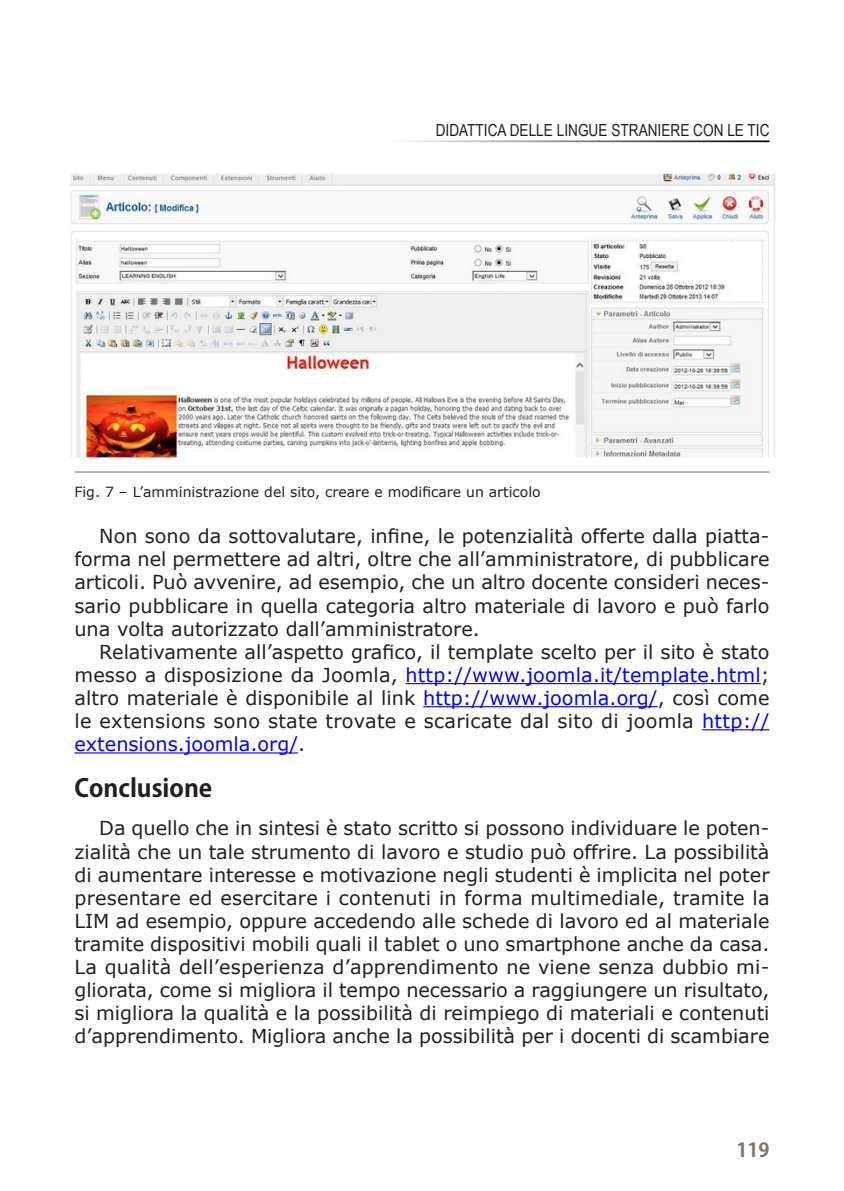
<style>
.page{position:relative;width:844px;height:1191px;background:#fff}
.page>*{position:absolute;margin:0;border:0;box-sizing:border-box;transform-origin:0 0}
.Titolo_BRICKS{font:700 24.5px "Koz Go Pro";color:#231f20}
.TESTO_BRICKS{font:19.25px/23.1px "Verdana";color:#231f20;text-align:justify}
.t1{font:700 19.25px "Koz Go Pr 6 N";color:#7b736d}
.t2{font:16.62px "Arial Narrow";color:#231f20}
.FIG_BRICKS{font:14px "Verdana";color:#231f20}
.s1{color:#00f}
</style>
<div class="page">
<hr style="left:384px;top:140px;width:385px;height:2px;background:#000">
<hr style="left:74px;top:472px;width:695px;height:1px;background:#6c6d70">
<hr style="left:405px;top:683px;width:355px;height:1px;background:#00f">
<hr style="left:423px;top:706px;width:234px;height:1px;background:#00f">
<hr style="left:702px;top:729px;width:67px;height:1px;background:#00f">
<hr style="left:74px;top:752px;width:224px;height:1px;background:#00f">
<img style="left:70px;top:171px;width:705px;height:287px">
<p class="t2" style="left:435px;top:118px;width:335px">DIDATTICA DELLE LINGUE STRANIERE CON LE TIC</p>
<p class="FIG_BRICKS" style="left:74px;top:482px;width:467px">Fig. 7 – L’amministrazione del sito, creare e modificare un articolo</p>
<p class="TESTO_BRICKS" style="left:74px;top:524px;width:696px;text-indent:25px">Non sono da sottovalutare, infine, le potenzialità offerte dalla piatta&shy;forma nel permettere ad altri, oltre che all’amministratore, di pubblicare articoli. Può avvenire, ad esempio, che un altro docente consideri neces&shy;sario pubblicare in quella categoria altro materiale di lavoro e può farlo una volta autorizzato dall’amministratore.</p>
<p class="TESTO_BRICKS" style="left:74px;top:640px;width:696px;text-indent:25px">Relativamente all’aspetto grafico, il template scelto per il sito è stato messo a disposizione da Joomla, <span class="s1">http://www.joomla.it/template.html</span>; altro materiale è disponibile al link <span class="s1">http://www.joomla.org/</span>, così come le extensions sono state trovate e scaricate dal sito di joomla <span class="s1">http:// extensions.joomla.org/</span>.</p>
<p class="Titolo_BRICKS" style="left:74px;top:772px;width:139px">Conclusione</p>
<p class="TESTO_BRICKS" style="left:74px;top:816px;width:696px;text-indent:25px">Da quello che in sintesi è stato scritto si possono individuare le poten&shy;zialità che un tale strumento di lavoro e studio può offrire. La possibilità di aumentare interesse e motivazione negli studenti è implicita nel poter presentare ed esercitare i contenuti in forma multimediale, tramite la LIM ad esempio, oppure accedendo alle schede di lavoro ed al materiale tramite dispositivi mobili quali il tablet o uno smartphone anche da casa.<br>La qualità dell’esperienza d’apprendimento ne viene senza dubbio mi&shy;gliorata, come si migliora il tempo necessario a raggiungere un risultato, si migliora la qualità e la possibilità di reimpiego di materiali e contenuti d’apprendimento. Migliora anche la possibilità per i docenti di scambiare</p>
<p class="t1" style="left:736px;top:1138px;width:35px">119</p>
</div>
